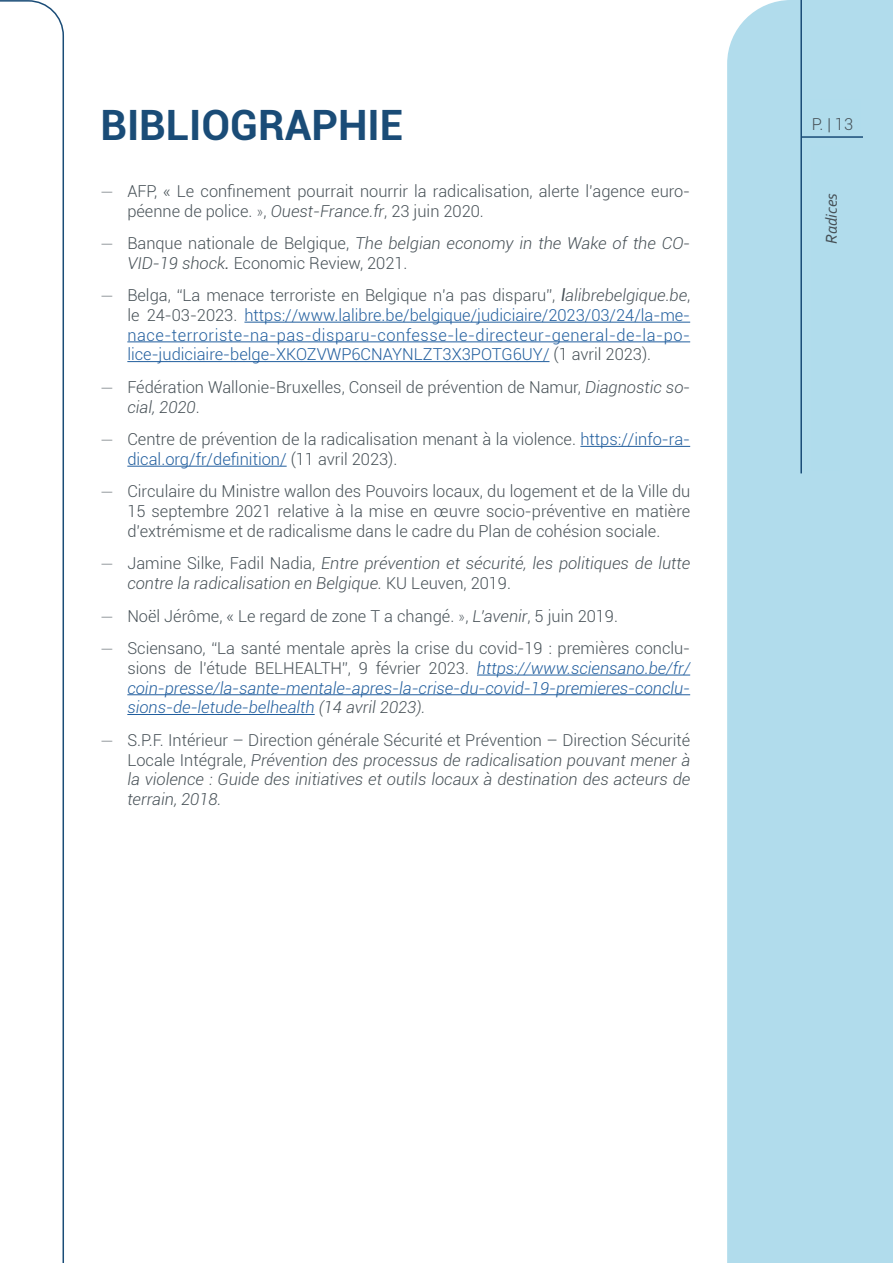
<style>
.page{position:relative;width:893px;height:1263px;background:#fff}
.page>*{position:absolute;margin:0;border:0;box-sizing:border-box;transform-origin:0 0}
.t1{font:700 41.85px "Roboto";color:#1a4c77}
.t2{font:300 16.5px/19.8px "Roboto";color:#465056}
.t3{font:italic 300 16.5px/19.8px "Roboto";color:#465056}
.t4{font:300 16.5px/19.8px "Roboto";color:#215e9e;text-align:justify}
.t5{font:italic 300 16.5px/19.8px "Roboto";color:#215e9e;text-align:justify}
.t6{font:italic 16.5px "Corbel";color:#465056}
.s1{font-family:"Lato"}
.s2{font-style:italic}
.s3{font-weight:400;font-style:italic}
.s4{font-family:"Lato";color:#465056}
.s5{color:#465056}
.s6{font-weight:400;font-style:italic;color:#465056}
.s7{font-style:italic;color:#465056}
.s8{color:#215e9e}
.s9{font-family:"Lato";font-style:normal}
.s10{font-style:normal}
.s11{font-family:"Lato";font-style:normal;color:#465056}
.s12{font-style:normal;color:#465056}
</style>
<div class="page">
<svg style="left:0;top:0;width:64px;height:1263px"></svg>
<div style="left:727px;top:0;width:166px;height:1263px;background:#b1dcec"></div>
<hr style="left:800px;top:0;width:2px;height:473px;background:#1a4c77">
<div style="left:804px;top:99px;width:57px;height:33px;background:#b0dcec"></div>
<hr style="left:802px;top:136px;width:61px;height:2px;background:#1a4c77">
<div style="left:811px;top:146px;width:28px;height:324px;background:#b0dcec"></div>
<hr style="left:244px;top:322px;width:446px;height:1px;background:#215e9e">
<hr style="left:127px;top:341px;width:563px;height:1px;background:#215e9e">
<hr style="left:127px;top:361px;width:422px;height:1px;background:#215e9e">
<hr style="left:580px;top:446px;width:110px;height:1px;background:#215e9e">
<hr style="left:127px;top:466px;width:160px;height:1px;background:#215e9e">
<hr style="left:477px;top:675px;width:213px;height:1px;background:#215e9e">
<hr style="left:127px;top:694px;width:563px;height:1px;background:#215e9e">
<hr style="left:127px;top:714px;width:188px;height:1px;background:#215e9e">
<h1 class="t1" style="left:100px;top:95px;width:304px">BIBLIOGRAPHIE</h1>
<p class="t2" style="left:127px;top:180px;width:564px;text-indent:-27px"><span class="s1">—</span> AFP, « Le confinement pourrait nourrir la radicalisation, alerte l’agence euro&shy;péenne de police. <span class="s1">»</span>, <span class="s2">Ouest-France.fr</span>, 23 juin 2020.</p>
<p class="t2" style="left:127px;top:233px;width:564px;text-indent:-27px"><span class="s1">—</span> Banque nationale de Belgique, <span class="s2">The belgian economy in the Wake of the CO-<br>VID-19 shock</span><span class="s3">.</span> Economic Review, 2021.</p>
<p class="t4" style="left:127px;top:285px;width:565px;text-indent:-27px"><span class="s4">—</span> <span class="s5">Belga, “La menace terroriste en Belgique n’a pas disparu”,</span> <span class="s6">l</span><span class="s7">alibrebelgique.be</span><span class="s5">, le 24-03-2023.</span> https://www.lalibre.be/belgique/judiciaire/2023/03/24/la-me&shy;nace-terroriste-na-pas-disparu-confesse-le-directeur-general-de-la-po&shy;lice-judiciaire-belge-XKOZVWP6CNAYNLZT3X3POTG6UY/ <span class="s5">(1 avril 2023).</span></p>
<p class="t2" style="left:127px;top:377px;width:564px;text-indent:-27px"><span class="s1">—</span> Fédération Wallonie-Bruxelles, Conseil de prévention de Namur, <span class="s2">Diagnostic so&shy;cial, 2020</span>.</p>
<p class="t2" style="left:127px;top:429px;width:564px;text-indent:-27px"><span class="s1">—</span> Centre de prévention de la radicalisation menant à la violence. <span class="s8">https://info-ra&shy;dical.org/fr/definition/</span> (11 avril 2023).</p>
<p class="t2" style="left:127px;top:481px;width:564px;text-align:justify;text-indent:-27px"><span class="s1">—</span> Circulaire du Ministre wallon des Pouvoirs locaux, du logement et de la Ville du 15 septembre 2021 relative à la mise en œuvre socio-préventive en matière d’extrémisme et de radicalisme dans le cadre du Plan de cohésion sociale.</p>
<p class="t3" style="left:127px;top:553px;width:564px;text-indent:-27px"><span class="s9">—</span> <span class="s10">Jamine Silke, Fadil Nadia,</span> Entre prévention et sécurité, les politiques de lutte contre la radicalisation en Belgique. <span class="s10">KU Leuven, 2019.</span></p>
<p class="t2" style="left:100px;top:605px;width:519px"><span class="s1">—</span> Noël Jérôme, « Le regard de zone T a changé. <span class="s1">»</span>, <span class="s2">L’avenir</span>, 5 juin 2019.</p>
<p class="t5" style="left:127px;top:638px;width:564px;text-indent:-27px"><span class="s11">—</span> <span class="s12">Sciensano, “La santé mentale après la crise du covid-19 : premières conclu&shy;sions de l’étude BELHEALTH”, 9 février 2023.</span> https://www.sciensano.be/fr/ coin-presse/la-sante-mentale-apres-la-crise-du-covid-19-premieres-conclu&shy;sions-de-letude-belhealth <span class="s5">(14 avril 2023).</span></p>
<p class="t3" style="left:127px;top:729px;width:564px;text-align:justify;text-indent:-27px"><span class="s9">—</span> <span class="s10">S.P.F. Intérieur – Direction générale Sécurité et Prévention – Direction Sécurité Locale Intégrale,</span> Prévention des processus de radicalisation pouvant mener à la violence : Guide des initiatives et outils locaux à destination des acteurs de terrain, 2018.</p>
<p class="t2" style="left:812px;top:113px;width:43px">P. | 13</p>
<p class="t6" style="left:821px;top:244px;width:52px;rotate:-90deg">Radices</p>
</div>
